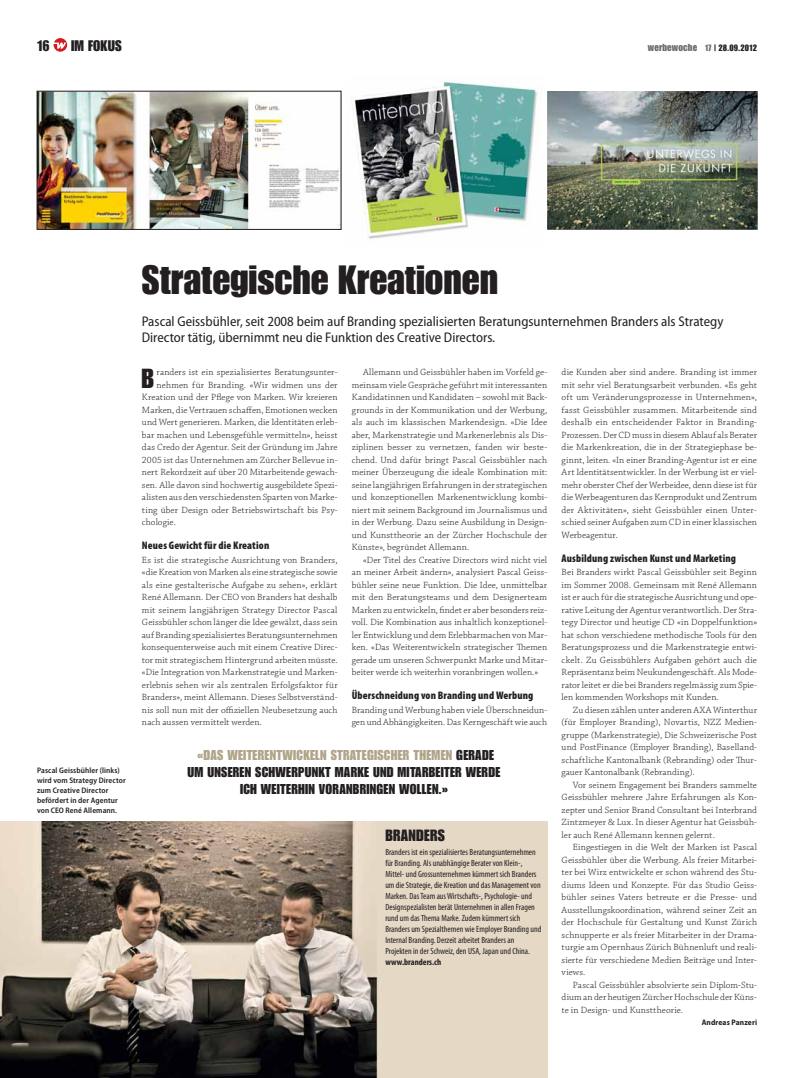
<style>
.page{position:relative;width:794px;height:1078px;background:#fff}
.page>*{position:absolute;margin:0;border:0;box-sizing:border-box;transform-origin:0 0}
.t1{font:40px "Impact LT Std";color:#231f20}
.t2{font:27px "Impact LT Std";color:#231f20}
.t3{font:16px "Impact LT Std";letter-spacing:.02em;color:#231f20}
.t4{font:15px "Impact LT Std";letter-spacing:.015em;color:#231f20}
.t5{font:semi-condensed 14px/16px "Myriad Pro";color:#231f20}
.t6{font:14px/17px "Impact LT Std";letter-spacing:.02em;color:#231f20;text-align:center}
.t7{font:900 condensed 11px "Myriad Pro";letter-spacing:.015em;color:#231f20}
.t8{font:300 9.5px/12.5px "Chaparral Pro";letter-spacing:.01em;color:#231f20;text-align:justify}
.t9{font:condensed 9px/11px "Myriad Pro";color:#231f20}
.t10{font:9px "Impact LT Std";letter-spacing:.01em;color:#231f20}
.t11{font:700 condensed 9px "Myriad Pro";color:#231f20}
.t12{font:600 semi-condensed 8px/10px "Myriad Pro";letter-spacing:.015em;color:#231f20}
.t13{font:700 semi-condensed 8px "Myriad Pro";letter-spacing:.015em;color:#231f20}
.s1{font-size:10px;color:#6d6e70}
.s2{color:#6d6e70}
.s3{color:#b0a589}
</style>
<div class="page">
<svg style="left:54px;top:38px;width:13px;height:14px"></svg>
<img style="left:351px;top:82px;width:187px;height:157px">
<img style="left:0;top:821px;width:547px;height:257px">
<img style="left:39px;top:93px;width:300px;height:134px">
<div style="left:37px;top:91px;width:304px;height:138px;border:1px solid #231f20"></div>
<img style="left:547px;top:91px;width:210px;height:138px">
<h3 class="t4" style="left:37px;top:40px;width:14px">16</h3>
<h3 class="t4" style="left:71px;top:40px;width:52px">IM FOKUS</h3>
<p class="t10" style="left:648px;top:44px;width:111px"><span class="s1">werbewoche</span> <span class="s2">17</span> | 28.09.2012</p>
<p class="t12" style="left:37px;top:765px;width:90px">Pascal Geissbühler (links) wird vom Strategy Director zum Creative Director befördert in der Agentur von CEO René Allemann.</p>
<h1 class="t1" style="left:142px;top:265px;width:358px">Strategische Kreationen</h1>
<h3 class="t5" style="left:142px;top:315px;width:583px">Pascal Geissbühler, seit 2008 beim auf Branding spezialisierten Beratungsunternehmen Branders als Strategy<br>Director tätig, übernimmt neu die Funktion des Creative Directors.</h3>
<h2 class="t2" style="left:141px;top:368px;width:14px">B</h2>
<p class="t8" style="left:157px;top:367px;width:182px">randers ist ein spezialisiertes Beratungsunter-</p>
<p class="t8" style="left:157px;top:379px;width:182px">nehmen für Branding. «Wir widmen uns der</p>
<p class="t8" style="left:142px;top:392px;width:197px">Kreation und der Pflege von Marken. Wir kreieren</p>
<p class="t8" style="left:142px;top:404px;width:197px">Marken, die Vertrauen schaffen, Emotionen wecken</p>
<p class="t8" style="left:142px;top:417px;width:197px">und Wert generieren. Marken, die Identitäten erleb-</p>
<p class="t8" style="left:142px;top:429px;width:197px">bar machen und Lebensgefühle vermitteln», heisst</p>
<p class="t8" style="left:142px;top:442px;width:197px">das Credo der Agentur. Seit der Gründung im Jahre</p>
<p class="t8" style="left:142px;top:454px;width:197px">2005 ist das Unternehmen am Zürcher Bellevue in-</p>
<p class="t8" style="left:142px;top:467px;width:197px">nert Rekordzeit auf über 20 Mitarbeitende gewach-</p>
<p class="t8" style="left:142px;top:479px;width:197px">sen. Alle davon sind hochwertig ausgebildete Spezi-</p>
<p class="t8" style="left:142px;top:492px;width:197px">alisten aus den verschiedensten Sparten von Marke-</p>
<p class="t8" style="left:142px;top:504px;width:197px">ting über Design oder Betriebswirtschaft bis Psy-</p>
<p class="t8" style="left:142px;top:517px;width:35px">chologie.</p>
<p class="t7" style="left:142px;top:541px;width:129px">Neues Gewicht für die Kreation</p>
<p class="t8" style="left:142px;top:554px;width:197px">Es ist die strategische Ausrichtung von Branders, «die Kreation von Marken als eine strategische sowie als eine gestalterische Aufgabe zu sehen», erklärt René Allemann. Der CEO von Branders hat deshalb mit seinem langjährigen Strategy Director Pascal Geissbühler schon länger die Idee gewälzt, dass sein auf Branding spezialisiertes Beratungsunternehmen konsequenterweise auch mit einem Creative Direc&shy;tor mit strategischem Hintergrund arbeiten müsste. «Die Integration von Markenstrategie und Marken&shy;erlebnis sehen wir als zentralen Erfolgsfaktor für Branders», meint Allemann. Dieses Selbstverständ&shy;nis soll nun mit der offiziellen Neubesetzung auch nach aussen vermittelt werden.</p>
<p class="t8" style="left:352px;top:367px;width:197px;text-indent:11px">Allemann und Geissbühler haben im Vorfeld ge&shy;meinsam viele Gespräche geführt mit interessanten Kandidatinnen und Kandidaten – sowohl mit Back&shy;grounds in der Kommunikation und der Werbung, als auch im klassischen Markendesign. «Die Idee aber, Markenstrategie und Markenerlebnis als Dis&shy;ziplinen besser zu vernetzen, fanden wir beste&shy;chend. Und dafür bringt Pascal Geissbühler nach meiner Überzeugung die ideale Kombination mit: seine langjährigen Erfahrungen in der strategischen und konzeptionellen Markenentwicklung kombi&shy;niert mit seinem Background im Journalismus und in der Werbung. Dazu seine Ausbildung in Design&shy;und Kunsttheorie an der Zürcher Hochschule der Künste», begründet Allemann.</p>
<p class="t8" style="left:352px;top:554px;width:197px;text-indent:11px">«Der Titel des Creative Directors wird nicht viel an meiner Arbeit ändern», analysiert Pascal Geiss&shy;bühler seine neue Funktion. Die Idee, unmittelbar mit den Beratungsteams und dem Designerteam Marken zu entwickeln, findet er aber besonders reiz&shy;voll. Die Kombination aus inhaltlich konzeptionel&shy;ler Entwicklung und dem Erlebbarmachen von Mar&shy;ken. «Das Weiterentwickeln strategischer Themen gerade um unseren Schwerpunkt Marke und Mitar&shy;beiter werde ich weiterhin voranbringen wollen.»</p>
<p class="t7" style="left:352px;top:691px;width:183px">Überschneidung von Branding und Werbung</p>
<p class="t8" style="left:352px;top:704px;width:197px">Branding und Werbung haben viele Überschneidun&shy;gen und Abhängigkeiten. Das Kerngeschäft wie auch</p>
<h3 class="t6" style="left:188px;top:747px;width:314px"><span class="s3">«DAS WEITERENTWICKELN STRATEGISCHER THEMEN</span> GERADE<br>UM UNSEREN SCHWERPUNKT MARKE UND MITARBEITER WERDE<br>ICH WEITERHIN VORANBRINGEN WOLLEN.»</h3>
<h3 class="t3" style="left:385px;top:829px;width:61px">BRANDERS</h3>
<p class="t9" style="left:385px;top:847px;width:158px">Branders ist ein spezialisiertes Beratungsunternehmen für Branding. Als unabhängige Berater von Klein-, Mittel- und Grossunternehmen kümmert sich Branders um die Strategie, die Kreation und das Management von Marken. Das Team aus Wirtschafts-, Psychologie- und Designspezialisten berät Unternehmen in allen Fragen rund um das Thema Marke. Zudem kümmert sich Branders um Spezialthemen wie Employer Branding und Internal Branding. Derzeit arbeitet Branders an Projekten in der Schweiz, den USA, Japan und China.</p>
<p class="t11" style="left:385px;top:958px;width:57px">www.branders.ch</p>
<p class="t8" style="left:561px;top:367px;width:197px">die Kunden aber sind andere. Branding ist immer mit sehr viel Beratungsarbeit verbunden. «Es geht oft um Veränderungsprozesse in Unternehmen», fasst Geissbühler zusammen. Mitarbeitende sind deshalb ein entscheidender Faktor in Branding-Prozessen. Der CD muss in diesem Ablauf als Berater die Markenkreation, die in der Strategiephase be&shy;ginnt, leiten. «In einer Branding-Agentur ist er eine Art Identitätsentwickler. In der Werbung ist er viel&shy;mehr oberster Chef der Werbeidee, denn diese ist für die Werbeagenturen das Kernprodukt und Zentrum der Aktivitäten», sieht Geissbühler einen Unter&shy;schied seiner Aufgaben zum CD in einer klassischen Werbeagentur.</p>
<p class="t7" style="left:561px;top:554px;width:176px">Ausbildung zwischen Kunst und Marketing</p>
<p class="t8" style="left:561px;top:567px;width:197px">Bei Branders wirkt Pascal Geissbühler seit Beginn im Sommer 2008. Gemeinsam mit René Allemann ist er auch für die strategische Ausrichtung und ope&shy;rative Leitung der Agentur verantwortlich. Der Stra&shy;tegy Director und heutige CD «in Doppelfunktion» hat schon verschiedene methodische Tools für den Beratungsprozess und die Markenstrategie entwi&shy;ckelt. Zu Geissbühlers Aufgaben gehört auch die Repräsentanz beim Neukundengeschäft. Als Mode&shy;rator leitet er die bei Branders regelmässig zum Spie&shy;len kommenden Workshops mit Kunden.</p>
<p class="t8" style="left:561px;top:704px;width:197px;text-indent:11px">Zu diesen zählen unter anderen AXA Winterthur (für Employer Branding), Novartis, NZZ Medien&shy;gruppe (Markenstrategie), Die Schweizerische Post und PostFinance (Employer Branding), Baselland&shy;schaftliche Kantonalbank (Rebranding) oder Thur&shy;gauer Kantonalbank (Rebranding).</p>
<p class="t8" style="left:561px;top:779px;width:197px;text-indent:11px">Vor seinem Engagement bei Branders sammelte Geissbühler mehrere Jahre Erfahrungen als Kon&shy;zepter und Senior Brand Consultant bei Interbrand Zintzmeyer &amp; Lux. In dieser Agentur hat Geissbüh&shy;ler auch René Allemann kennen gelernt.</p>
<p class="t8" style="left:561px;top:842px;width:197px;text-indent:11px">Eingestiegen in die Welt der Marken ist Pascal Geissbühler über die Werbung. Als freier Mitarbei&shy;ter bei Wirz entwickelte er schon während des Stu&shy;diums Ideen und Konzepte. Für das Studio Geiss&shy;bühler seines Vaters betreute er die Presse- und Ausstellungskoordination, während seiner Zeit an der Hochschule für Gestaltung und Kunst Zürich schnupperte er als freier Mitarbeiter in der Drama&shy;turgie am Opernhaus Zürich Bühnenluft und reali&shy;sierte für verschiedene Medien Beiträge und Inter&shy;views.</p>
<p class="t8" style="left:561px;top:979px;width:197px;text-indent:11px">Pascal Geissbühler absolvierte sein Diplom-Stu&shy;dium an der heutigen Zürcher Hochschule der Küns&shy;te in Design- und Kunsttheorie.</p>
<p class="t13" style="left:702px;top:1019px;width:57px">Andreas Panzeri</p>
</div>
